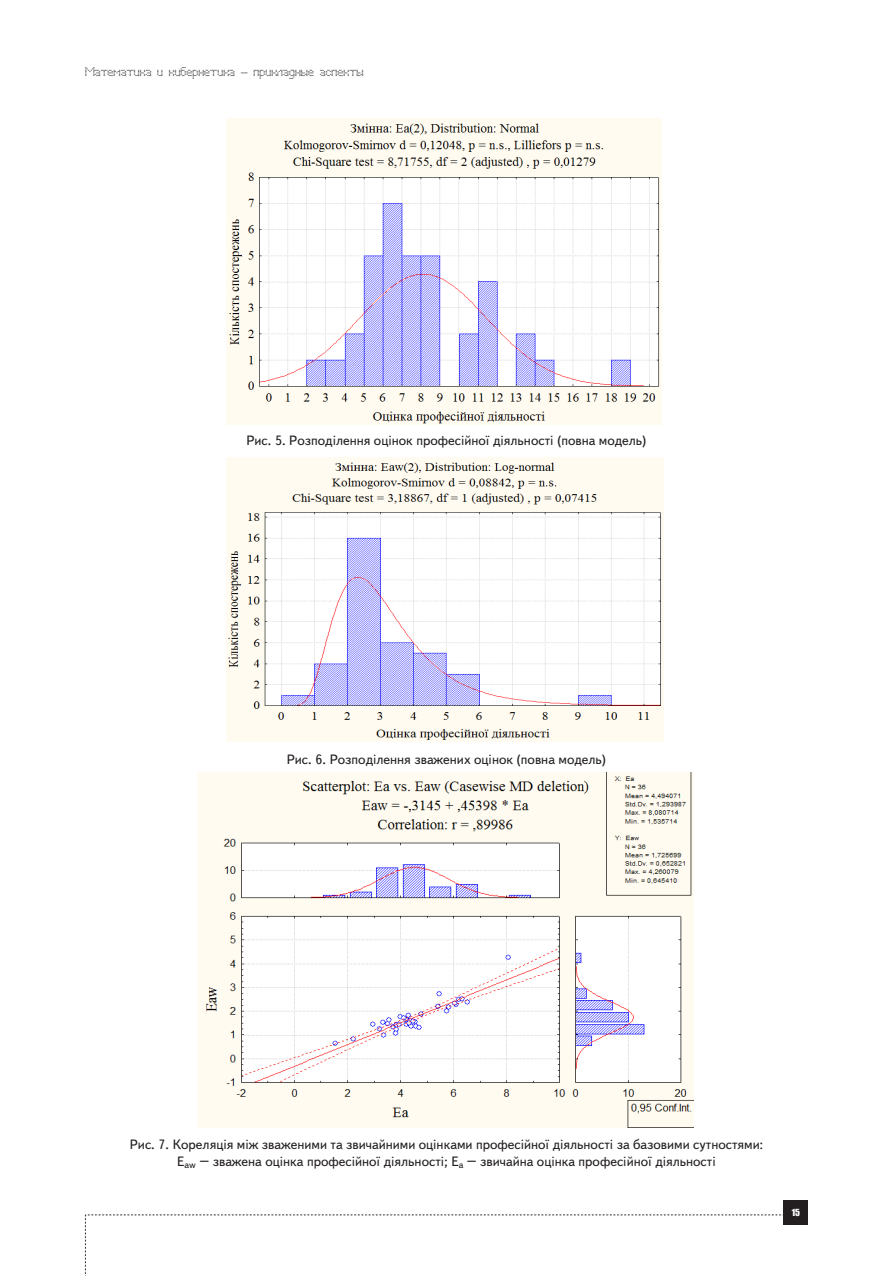
<style>
.page{position:relative;width:893px;height:1276px;background:#fff}
.page>*{position:absolute;margin:0;border:0;box-sizing:border-box;transform-origin:0 0}
.risunok{font:13.5px/16.2px "Text Book C";color:#231f20;text-align:center}
.t1{font:12px "Perfo";letter-spacing:.015em;color:#231f20}
.t2{font:9px "Impact";color:#fff}
</style>
<div class="page">
<svg style="left:85px;top:1214px;width:699px;height:62px"></svg>
<div style="left:784px;top:1200px;width:24px;height:24px;background:#231f20"></div>
<img style="left:226px;top:118px;width:436px;height:306px">
<img style="left:226px;top:457px;width:437px;height:284px">
<img style="left:197px;top:772px;width:496px;height:355px">
<p class="t1" style="left:85px;top:65px;width:280px">Математика и кибернетика – прикладные аспекты</p>
<p class="risunok" style="left:246px;top:432px;width:402px">Рис. 5. Розподілення оцінок професійної діяльності (повна модель)</p>
<p class="risunok" style="left:287px;top:751px;width:321px">Рис. 6. Розподілення зважених оцінок (повна модель)</p>
<p class="risunok" style="left:130px;top:1136px;width:635px">Рис. 7. Кореляція між зваженими та звичайними оцінками професійної діяльності за базовими сутностями:<br>E<sub>aw</sub> – зважена оцінка професійної діяльності; E<sub>a</sub> – звичайна оцінка професійної діяльності</p>
<p class="t2" style="left:792px;top:1205px;width:10px">15</p>
</div>
